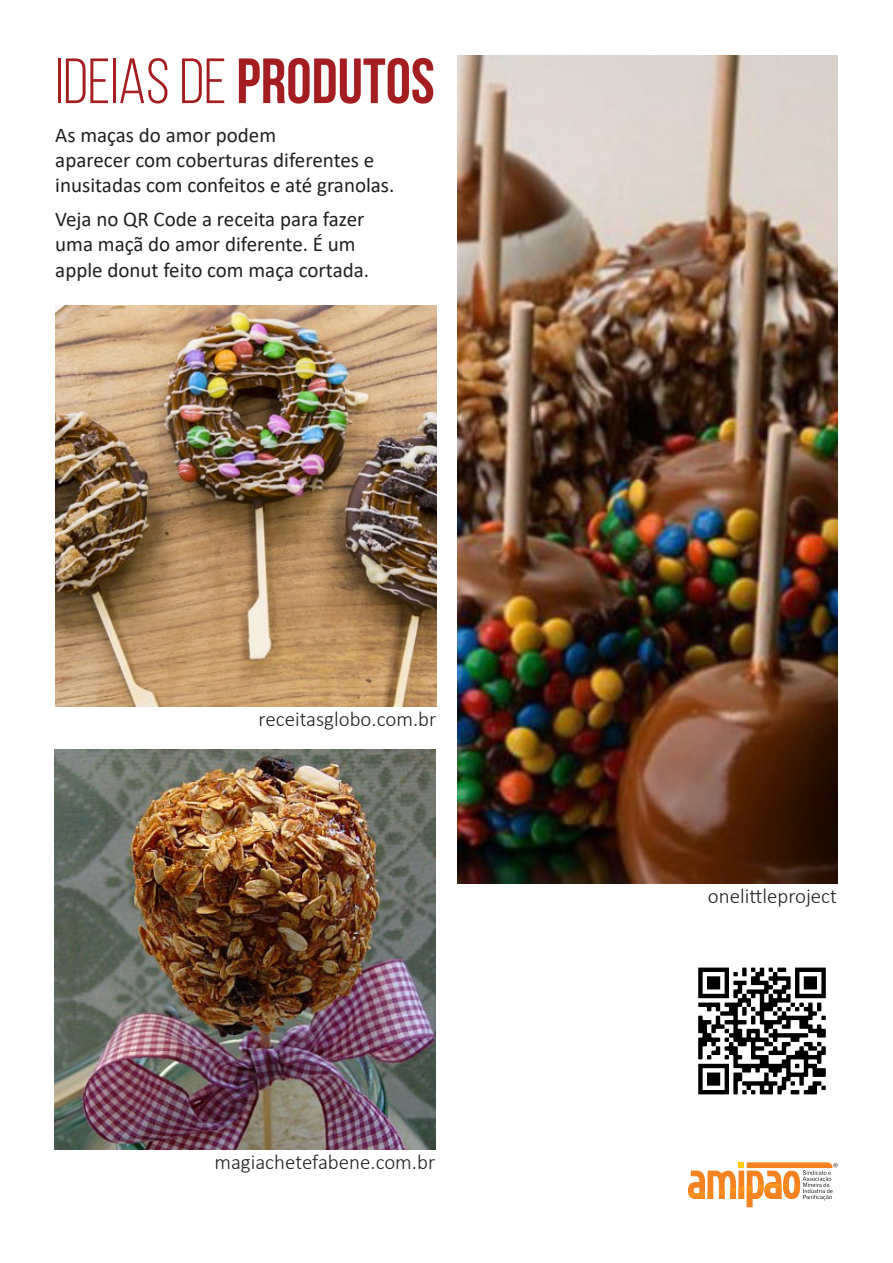
<style>
.page{position:relative;width:893px;height:1263px;background:#fff}
.page>*{position:absolute;margin:0;border:0;box-sizing:border-box;transform-origin:0 0}
.TITULOS{font:63.75px "Bebas Neue";color:#a41d21}
.TEXTOS_GERAIS{font:21px/25.2px "Calibri";color:#231f20}
.TEXTOS_FALADOS{font:300 21px "Calibri";color:#231f20}
.s1{font-weight:700}
</style>
<div class="page">
<svg style="left:688px;top:1162px;width:150px;height:45px"></svg>
<img style="left:457px;top:55px;width:381px;height:829px">
<img style="left:56px;top:306px;width:380px;height:400px">
<img style="left:55px;top:749px;width:380px;height:400px">
<img style="left:698px;top:967px;width:128px;height:128px">
<p class="TITULOS" style="left:55px;top:47px;width:381px">IDEIAS DE <span class="s1">PRODUTOS</span></p>
<p class="TEXTOS_GERAIS" style="left:55px;top:122px;width:341px">As maças do amor podem<br>aparecer com coberturas diferentes e inusitadas com confeitos e até granolas.</p>
<p class="TEXTOS_GERAIS" style="left:55px;top:206px;width:315px">Veja no QR Code a receita para fazer uma maçã do amor diferente. É um apple donut feito com maça cortada.</p>
<p class="TEXTOS_FALADOS" style="left:258px;top:706px;width:179px">receitasglobo.com.br</p>
<p class="TEXTOS_FALADOS" style="left:214px;top:1149px;width:222px">magiachetefabene.com.br</p>
<p class="TEXTOS_FALADOS" style="left:708px;top:883px;width:131px">onelittleproject</p>
</div>
